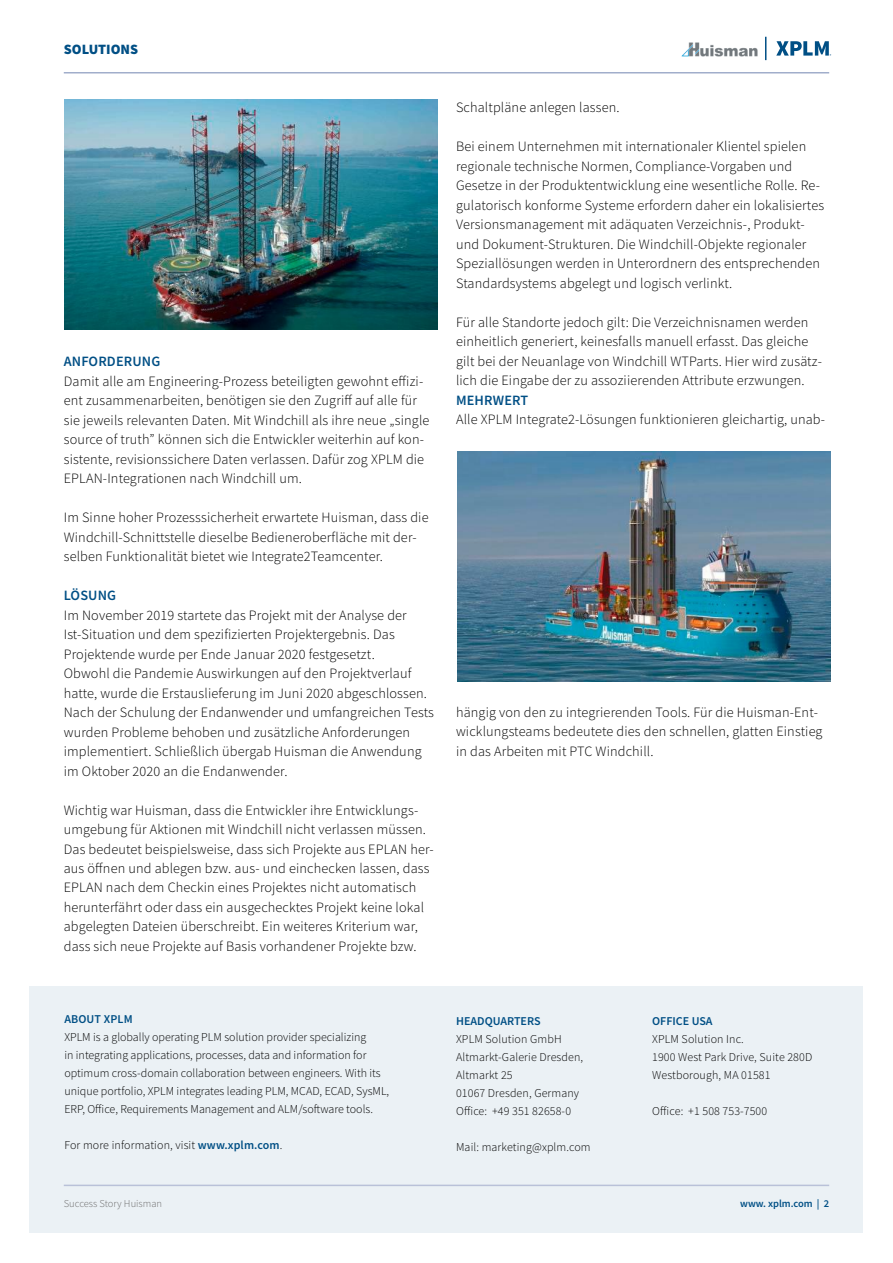
<style>
.page{position:relative;width:893px;height:1263px;background:#fff}
.page>*{position:absolute;margin:0;border:0;box-sizing:border-box;transform-origin:0 0}
.t1{font:300 14.25px/19.5px "Source Sans Pro";letter-spacing:.01em;color:#000}
.t2{font:600 14.25px "Source Sans Pro";letter-spacing:.01em;color:#004f85}
.t3{font:900 14.25px "Source Sans Pro";color:#004f85}
.t4{font:300 12px/18px "Source Sans Pro";color:#000}
.t5{font:600 12px "Source Sans Pro";color:#004f85}
.t6{font:300 10.5px "Source Sans Pro";color:#6e6e6e}
.t7{font:600 10.5px "Source Sans Pro";color:#004f85}
.s1{font-weight:600;color:#004f85}
</style>
<div class="page">
<svg style="left:765px;top:37px;width:1px;height:23px"></svg>
<hr style="left:64px;top:72px;width:765px;height:2px;background:#a1aecb">
<svg style="left:776px;top:41px;width:55px;height:15px"></svg>
<div style="left:30px;top:986px;width:833px;height:247px;background:#ebf1f5"></div>
<hr style="left:64px;top:1184px;width:765px;height:2px;background:#b9c1d8">
<img style="left:681px;top:42px;width:77px;height:15px">
<img style="left:457px;top:452px;width:373px;height:229px">
<img style="left:64px;top:100px;width:373px;height:230px">
<p class="t3" style="left:64px;top:39px;width:76px">SOLUTIONS</p>
<p class="t2" style="left:64px;top:352px;width:98px">ANFORDERUNG</p>
<p class="t1" style="left:64px;top:371px;width:367px">Damit alle am Engineering-Prozess beteiligten gewohnt effizi&shy;ent zusammenarbeiten, benötigen sie den Zugriff auf alle für sie jeweils relevanten Daten. Mit Windchill als ihre neue „single source of truth” können sich die Entwickler weiterhin auf kon&shy;sistente, revisionssichere Daten verlassen. Dafür zog XPLM die EPLAN-Integrationen nach Windchill um.</p>
<p class="t1" style="left:64px;top:508px;width:366px">Im Sinne hoher Prozesssicherheit erwartete Huisman, dass die<br>Windchill-Schnittstelle dieselbe Bedieneroberfläche mit der&shy;selben Funktionalität bietet wie Integrate2Teamcenter.</p>
<p class="t2" style="left:64px;top:586px;width:54px">LÖSUNG</p>
<p class="t1" style="left:64px;top:605px;width:372px">Im November 2019 startete das Projekt mit der Analyse der Ist-Situation und dem spezifizierten Projektergebnis. Das Projektende wurde per Ende Januar 2020 festgesetzt.<br>Obwohl die Pandemie Auswirkungen auf den Projektverlauf hatte, wurde die Erstauslieferung im Juni 2020 abgeschlossen.<br>Nach der Schulung der Endanwender und umfangreichen Tests wurden Probleme behoben und zusätzliche Anforderungen implementiert. Schließlich übergab Huisman die Anwendung im Oktober 2020 an die Endanwender.</p>
<p class="t1" style="left:64px;top:800px;width:371px">Wichtig war Huisman, dass die Entwickler ihre Entwicklungs&shy;umgebung für Aktionen mit Windchill nicht verlassen müssen.<br>Das bedeutet beispielsweise, dass sich Projekte aus EPLAN her&shy;aus öffnen und ablegen bzw. aus- und einchecken lassen, dass EPLAN nach dem Checkin eines Projektes nicht automatisch herunterfährt oder dass ein ausgechecktes Projekt keine lokal abgelegten Dateien überschreibt. Ein weiteres Kriterium war, dass sich neue Projekte auf Basis vorhandener Projekte bzw.</p>
<p class="t1" style="left:456px;top:98px;width:165px">Schaltpläne anlegen lassen.</p>
<p class="t1" style="left:456px;top:137px;width:370px">Bei einem Unternehmen mit internationaler Klientel spielen regionale technische Normen, Compliance-Vorgaben und Gesetze in der Produktentwicklung eine wesentliche Rolle. Re&shy;gulatorisch konforme Systeme erfordern daher ein lokalisiertes Versionsmanagement mit adäquaten Verzeichnis-, Produkt&shy;und Dokument-Strukturen. Die Windchill-Objekte regionaler Speziallösungen werden in Unterordnern des entsprechenden Standardsystems abgelegt und logisch verlinkt.</p>
<p class="t1" style="left:456px;top:312px;width:367px">Für alle Standorte jedoch gilt: Die Verzeichnisnamen werden einheitlich generiert, keinesfalls manuell erfasst. Das gleiche gilt bei der Neuanlage von Windchill WTParts. Hier wird zusätz&shy;lich die Eingabe der zu assoziierenden Attribute erzwungen.</p>
<p class="t2" style="left:456px;top:391px;width:74px">MEHRWERT</p>
<p class="t1" style="left:456px;top:410px;width:371px">Alle XPLM Integrate2-Lösungen funktionieren gleichartig, unab-</p>
<p class="t1" style="left:456px;top:702px;width:368px">hängig von den zu integrierenden Tools. Für die Huisman-Ent&shy;wicklungsteams bedeutete dies den schnellen, glatten Einstieg in das Arbeiten mit PTC Windchill.</p>
<p class="t5" style="left:64px;top:1011px;width:70px">ABOUT XPLM</p>
<p class="t4" style="left:64px;top:1028px;width:326px">XPLM is a globally operating PLM solution provider specializing<br>in integrating applications, processes, data and information for optimum cross-domain collaboration between engineers. With its unique portfolio, XPLM integrates leading PLM, MCAD, ECAD, SysML, ERP, Office, Requirements Management and ALM/software tools.</p>
<p class="t4" style="left:64px;top:1136px;width:220px">For more information, visit <span class="s1">www.xplm.com</span>.</p>
<p class="t6" style="left:64px;top:1197px;width:100px">Success Story Huisman</p>
<p class="t5" style="left:456px;top:1013px;width:86px">HEADQUARTERS</p>
<p class="t4" style="left:456px;top:1030px;width:129px">XPLM Solution GmbH<br>Altmarkt-Galerie Dresden,<br>Altmarkt 25<br>01067 Dresden, Germany<br>Office: +49 351 82658-0</p>
<p class="t4" style="left:456px;top:1138px;width:136px">Mail: marketing@xplm.com</p>
<p class="t5" style="left:652px;top:1013px;width:62px">OFFICE USA</p>
<p class="t4" style="left:652px;top:1030px;width:162px">XPLM Solution Inc.<br>1900 West Park Drive, Suite 280D<br>Westborough, MA 01581</p>
<p class="t4" style="left:652px;top:1102px;width:117px">Office: +1 508 753-7500</p>
<p class="t7" style="left:740px;top:1197px;width:91px">www. xplm.com | 2</p>
</div>
